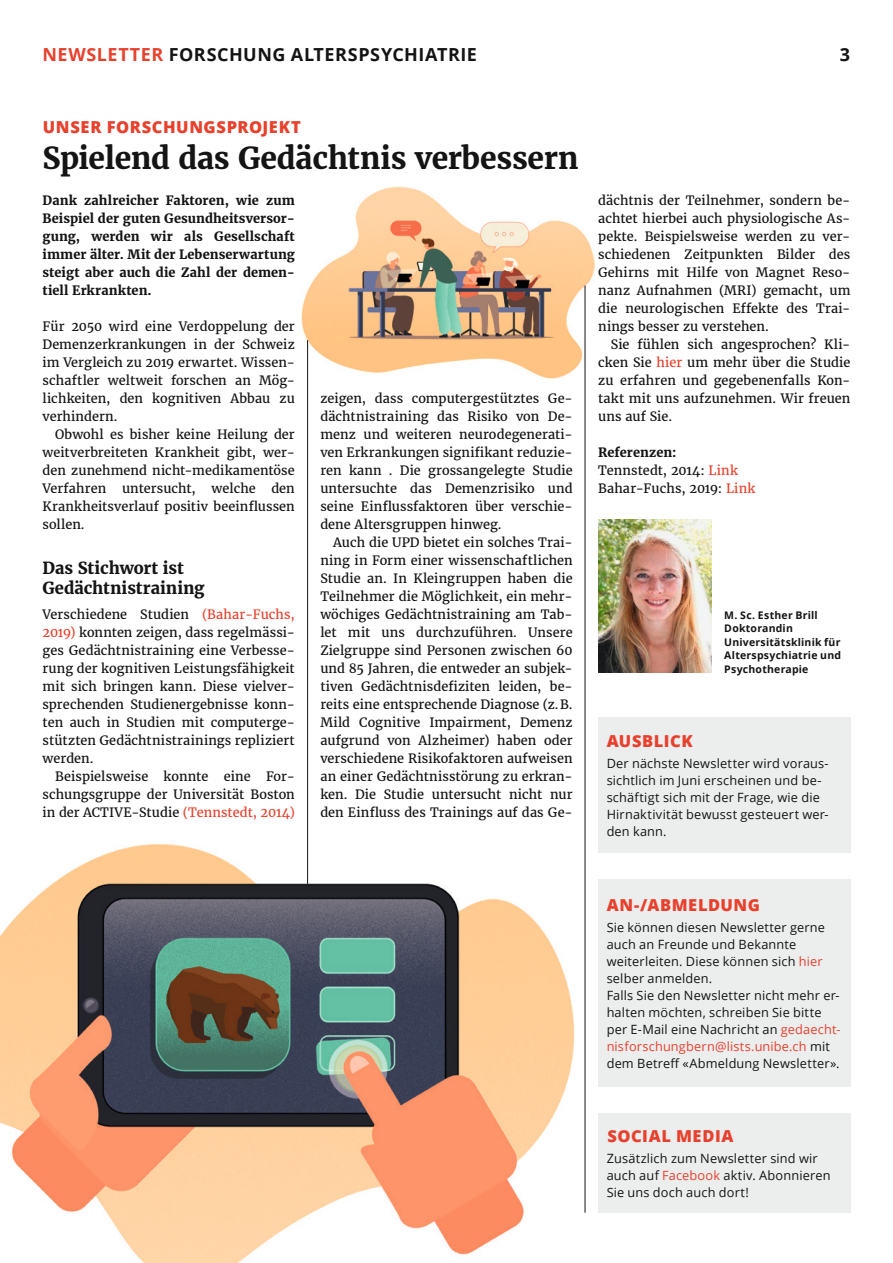
<style>
.page{position:relative;width:893px;height:1263px;background:#fff}
.page>*{position:absolute;margin:0;border:0;box-sizing:border-box;transform-origin:0 0}
.t1{font:700 30px "Merriweather";letter-spacing:-.01em;color:#131413}
.t2{font:700 18px "Open Sans";letter-spacing:.03em;color:#131413}
.t3{font:800 16.5px "Open Sans";letter-spacing:.035em;color:#e7412d}
.t4{font:700 16.5px/19.8px "Merriweather";letter-spacing:-.005em;color:#131413}
.t5{font:12.75px/18px "Merriweather";letter-spacing:.005em;color:#131413;text-align:justify}
.t6{font:12.75px/17px "Open Sans";letter-spacing:.015em;color:#131413}
.t7{font:700 12.75px/18px "Merriweather";letter-spacing:.005em;color:#131413}
.t8{font:700 10.5px/13.5px "Open Sans";letter-spacing:.02em;color:#131413}
.s1{color:#e7412d}
.s2{font-weight:700}
</style>
<div class="page">
<img style="left:0;top:839px;width:575px;height:424px">
<img style="left:301px;top:187px;width:293px;height:192px">
<hr style="left:307px;top:340px;width:1px;height:544px;background:#131413">
<hr style="left:585px;top:286px;width:1px;height:927px;background:#131413">
<img style="left:598px;top:519px;width:113px;height:154px">
<div style="left:598px;top:717px;width:252px;height:136px;background:#eceded"></div>
<div style="left:598px;top:879px;width:252px;height:208px;background:#eceded"></div>
<div style="left:598px;top:1113px;width:252px;height:100px;background:#eceded"></div>
<h2 class="t2" style="left:42px;top:41px;width:436px"><span class="s1">NEWSLETTER</span> FORSCHUNG ALTERSPSYCHIATRIE</h2>
<h2 class="t2" style="left:840px;top:41px;width:12px">3</h2>
<p class="t3" style="left:43px;top:114px;width:260px">UNSER FORSCHUNGSPROJEKT</p>
<h1 class="t1" style="left:42px;top:139px;width:538px">Spielend das Gedächtnis verbessern</h1>
<p class="t7" style="left:43px;top:191px;width:254px">Dank zahlreicher Faktoren, wie zum Beispiel der guten Gesundheitsversor&shy;gung, werden wir als Gesellschaft immer älter. Mit der Lebenserwartung steigt aber auch die Zahl der demen&shy;tiell Erkrankten.</p>
<p class="t5" style="left:43px;top:317px;width:254px">Für 2050 wird eine Verdoppelung der Demenzerkrankungen in der Schweiz im Vergleich zu 2019 erwartet. Wissen&shy;schaftler weltweit forschen an Mög&shy;lichkeiten, den kognitiven Abbau zu verhindern.</p>
<p class="t5" style="left:43px;top:425px;width:254px;text-indent:13px">Obwohl es bisher keine Heilung der weitverbreiteten Krankheit gibt, wer&shy;den zunehmend nicht-medikamentöse Verfahren untersucht, welche den Krankheitsverlauf positiv beeinflussen sollen.</p>
<p class="t4" style="left:43px;top:558px;width:164px">Das Stichwort ist<br>Gedächtnistraining</p>
<p class="t5" style="left:43px;top:605px;width:254px">Verschiedene Studien <span class="s1">(Bahar-Fuchs, 2019)</span> konnten zeigen, dass regelmässi&shy;ges Gedächtnistraining eine Verbesse&shy;rung der kognitiven Leistungsfähigkeit mit sich bringen kann. Diese vielver&shy;sprechenden Studienergebnisse konn&shy;ten auch in Studien mit computerge&shy;stützten Gedächtnistrainings repliziert werden.</p>
<p class="t5" style="left:43px;top:767px;width:254px;text-indent:13px">Beispielsweise konnte eine For&shy;schungsgruppe der Universität Boston in der ACTIVE-Studie <span class="s1">(Tennstedt, 2014)</span></p>
<p class="t5" style="left:320px;top:389px;width:254px">zeigen, dass computergestütztes Ge&shy;dächtnistraining das Risiko von De&shy;menz und weiteren neurodegenerati&shy;ven Erkrankungen signifikant reduzie&shy;ren kann . Die grossangelegte Studie untersuchte das Demenzrisiko und seine Einflussfaktoren über verschie&shy;dene Altersgruppen hinweg.</p>
<p class="t5" style="left:320px;top:533px;width:254px;text-indent:13px">Auch die UPD bietet ein solches Trai&shy;ning in Form einer wissenschaftlichen Studie an. In Kleingruppen haben die Teilnehmer die Möglichkeit, ein mehr&shy;wöchiges Gedächtnistraining am Tab&shy;let mit uns durchzuführen. Unsere Zielgruppe sind Personen zwischen 60 und 85 Jahren, die entweder an subjek&shy;tiven Gedächtnisdefiziten leiden, be&shy;reits eine entsprechende Diagnose (z.B.<br>Mild Cognitive Impairment, Demenz aufgrund von Alzheimer) haben oder verschiedene Risikofaktoren aufweisen an einer Gedächtnisstörung zu erkran&shy;ken. Die Studie untersucht nicht nur den Einfluss des Trainings auf das Ge-</p>
<p class="t5" style="left:598px;top:191px;width:254px">dächtnis der Teilnehmer, sondern be&shy;achtet hierbei auch physiologische As&shy;pekte. Beispielsweise werden zu ver&shy;schiedenen Zeitpunkten Bilder des Gehirns mit Hilfe von Magnet Reso&shy;nanz Aufnahmen (MRI) gemacht, um die neurologischen Effekte des Trai&shy;nings besser zu verstehen.</p>
<p class="t5" style="left:598px;top:335px;width:254px;text-indent:13px">Sie fühlen sich angesprochen? Kli&shy;cken Sie <span class="s1">hier</span> um mehr über die Studie zu erfahren und gegebenenfalls Kon&shy;takt mit uns aufzunehmen. Wir freuen uns auf Sie.</p>
<p class="t5" style="left:598px;top:443px;width:159px;text-align:left"><span class="s2">Referenzen:<br></span>Tennstedt, 2014: <span class="s1">Link<br></span>Bahar-Fuchs, 2019: <span class="s1">Link</span></p>
<p class="t8" style="left:724px;top:608px;width:118px">M. Sc. Esther Brill<br>Doktorandin<br>Universitätsklinik für<br>Alterspsychiatrie und<br>Psychotherapie</p>
<p class="t3" style="left:607px;top:728px;width:87px">AUSBLICK</p>
<p class="t6" style="left:607px;top:755px;width:224px">Der nächste Newsletter wird voraus&shy;sichtlich im Juni erscheinen und be&shy;schäftigt sich mit der Frage, wie die<br>Hirnaktivität bewusst gesteuert wer&shy;den kann.</p>
<p class="t3" style="left:607px;top:893px;width:155px">AN-/ABMELDUNG</p>
<p class="t6" style="left:607px;top:919px;width:235px">Sie können diesen Newsletter gerne auch an Freunde und Bekannte weiterleiten. Diese können sich <span class="s1">hier </span>selber anmelden.<br>Falls Sie den Newsletter nicht mehr er&shy;halten möchten, schreiben Sie bitte per E-Mail eine Nachricht an <span class="s1">gedaecht&shy;nisforschungbern@lists.unibe.ch</span> mit dem Betreff «Abmeldung Newsletter».</p>
<p class="t3" style="left:607px;top:1123px;width:128px">SOCIAL MEDIA</p>
<p class="t6" style="left:607px;top:1150px;width:225px">Zusätzlich zum Newsletter sind wir auch auf <span class="s1">Facebook</span> aktiv. Abonnieren<br>Sie uns doch auch dort!</p>
</div>
